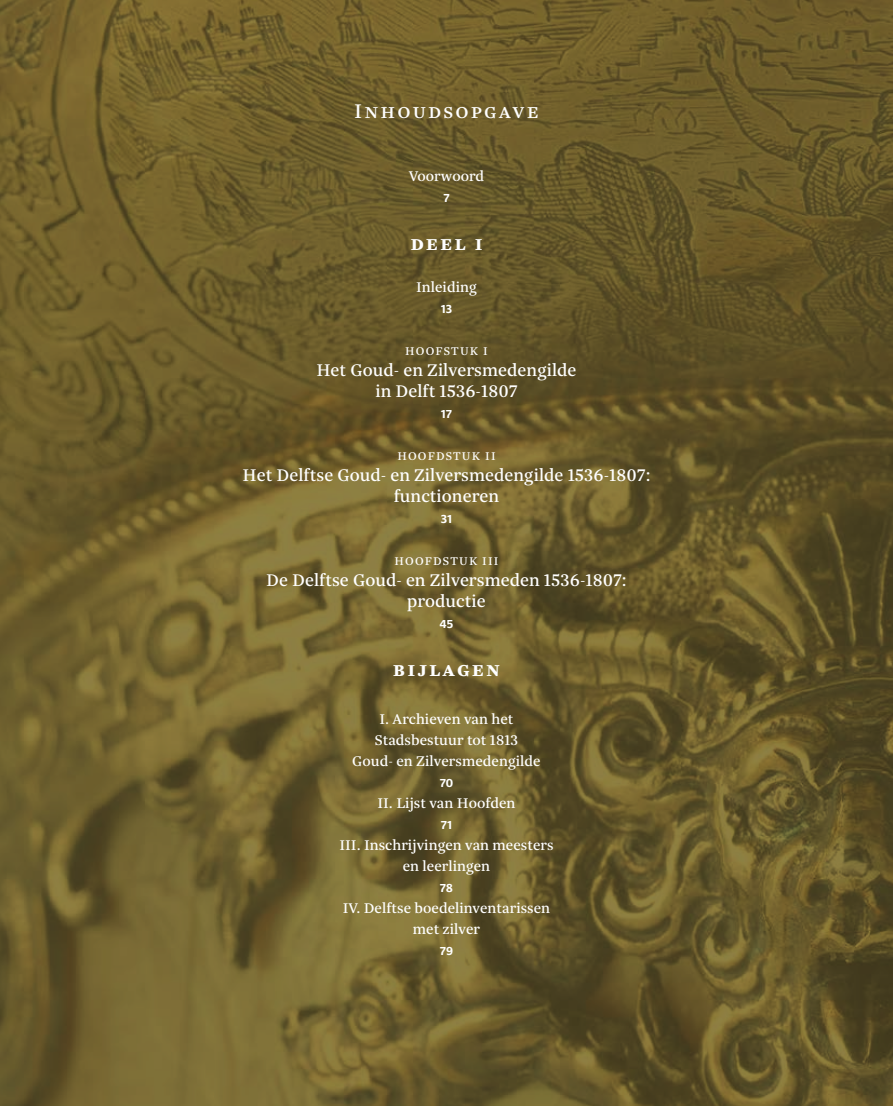
<style>
.page{position:relative;width:893px;height:1106px;background:#fff}
.page>*{position:absolute;margin:0;border:0;box-sizing:border-box;transform-origin:0 0}
.t1{font:700 21px "Trola Text";letter-spacing:.1em;color:#fff}
.t2{font:21px "Trola Text";letter-spacing:.1em;color:#fff}
.t3{font:18px/21px "Trola Text";color:#fff;text-align:center}
.t4{font:15px/21px "Trola Text";color:#fff;text-align:center}
.t5{font:12px "Trola Text";letter-spacing:.1em;color:#fff}
.t6{font:700 12px "Praxis Next";letter-spacing:-.01em;color:#fff}
</style>
<div class="page">
<img style="left:0;top:0;width:893px;height:1106px">
<h1 class="t2" style="left:354px;top:99px;width:186px">Inhoudsopgave</h1>
<p class="t4" style="left:409px;top:165px;width:77px">Voorwoord</p>
<p class="t6" style="left:443px;top:188px;width:8px">7</p>
<h1 class="t1" style="left:410px;top:230px;width:74px">deel i</h1>
<p class="t4" style="left:416px;top:276px;width:62px">Inleiding</p>
<p class="t6" style="left:441px;top:299px;width:13px">13</p>
<p class="t5" style="left:405px;top:344px;width:84px">HOOFSTUK I</p>
<p class="t3" style="left:316px;top:359px;width:262px">Het Goud- en Zilversmedengilde in Delft 1536-1807</p>
<p class="t6" style="left:441px;top:404px;width:13px">17</p>
<p class="t5" style="left:397px;top:449px;width:100px">HOOFDSTUK II</p>
<p class="t3" style="left:243px;top:464px;width:409px">Het Delftse Goud- en Zilversmedengilde 1536-1807: functioneren</p>
<p class="t6" style="left:441px;top:509px;width:13px">31</p>
<p class="t5" style="left:394px;top:554px;width:106px">HOOFDSTUK III</p>
<p class="t3" style="left:266px;top:569px;width:362px">De Delftse Goud- en Zilversmeden 1536-1807: productie</p>
<p class="t6" style="left:439px;top:614px;width:16px">45</p>
<h1 class="t1" style="left:393px;top:656px;width:108px">bijlagen</h1>
<p class="t4" style="left:352px;top:708px;width:190px">I. Archieven van het<br>Stadsbestuur tot 1813<br>Goud- en Zilversmedengilde</p>
<p class="t6" style="left:440px;top:773px;width:15px">70</p>
<p class="t4" style="left:377px;top:792px;width:140px">II. Lijst van Hoofden</p>
<p class="t6" style="left:441px;top:815px;width:13px">71</p>
<p class="t4" style="left:339px;top:834px;width:216px">III. Inschrijvingen van meesters en leerlingen</p>
<p class="t6" style="left:440px;top:878px;width:15px">78</p>
<p class="t4" style="left:343px;top:897px;width:209px">IV. Delftse boedelinventarissen met zilver</p>
<p class="t6" style="left:440px;top:941px;width:15px">79</p>
</div>
